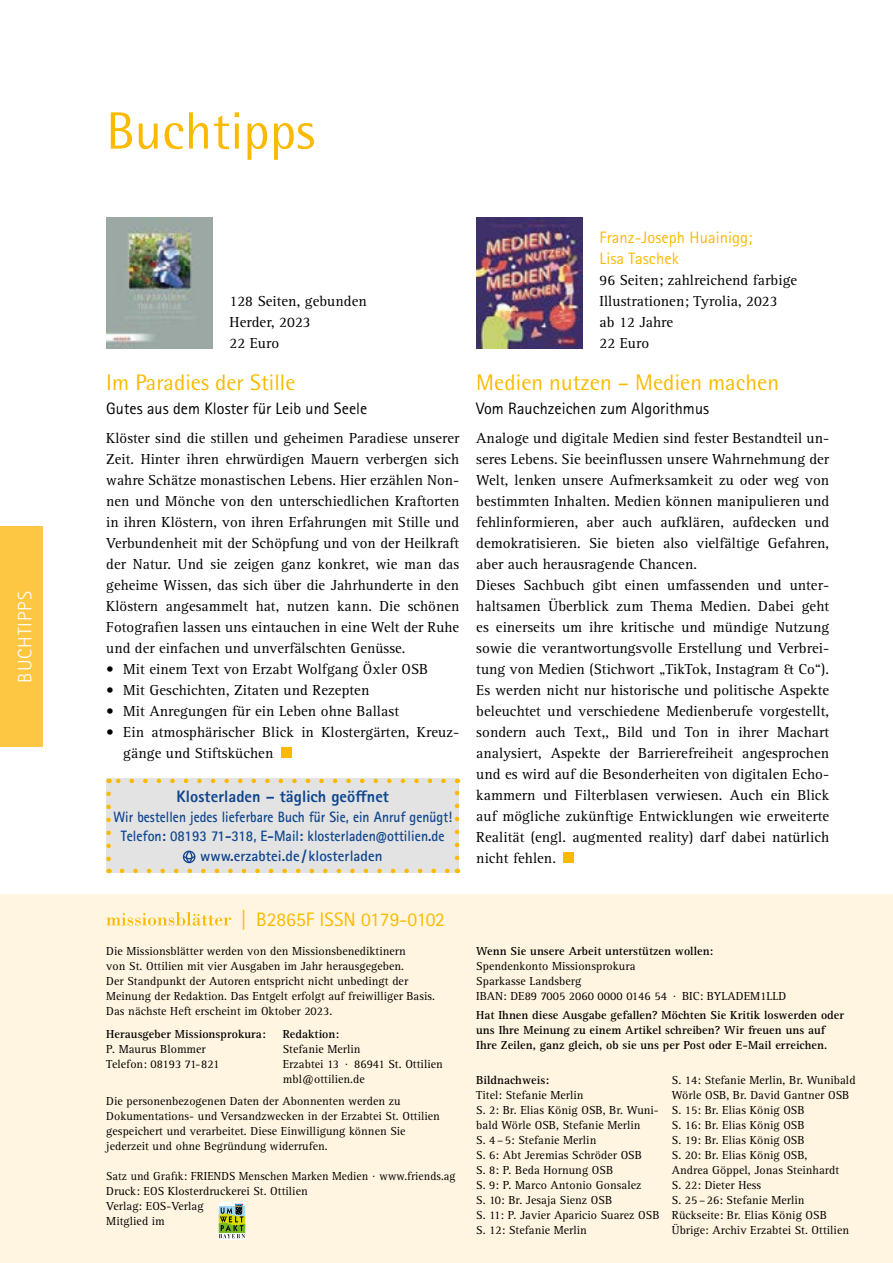
<style>
.page{position:relative;width:893px;height:1263px;background:#fff}
.page>*{position:absolute;margin:0;border:0;box-sizing:border-box;transform-origin:0 0}
.t1{font:52.5px "Rotis Semi Sans Pro";letter-spacing:.005em;color:#fbba00}
.t2{font:22.5px "Rotis Semi Sans Pro";letter-spacing:.005em;color:#fbba00}
.t3{font:19.5px "Rotis Sans Serif Pro";letter-spacing:.005em;color:#fbba00}
.t4{font:300 19.5px "Rotis Sans Serif Pro";letter-spacing:.05em;color:#fff}
.t5{font:16.5px "Rotis Sans Serif Pro";letter-spacing:.005em;color:#000}
.t6{font:16.5px/21px "Rotis Sans Serif Pro";letter-spacing:.005em;color:#fbba00}
.t7{font:800 16.5px "Rotis Sans Serif Pro";letter-spacing:.005em;color:#0d448d}
.t8{font:15px/21px "Rotis Serif Std";letter-spacing:.005em;color:#000}
.t9{font:700 15px "Rotis Sans Serif Pro";letter-spacing:.005em;color:#0d448d;scale:.9 1}
.t10{font:700 15px "Rotis Sans Serif Pro";letter-spacing:.005em;color:#0d448d;scale:.92 1}
.t11{font:700 15px "Rotis Sans Serif Pro";letter-spacing:.005em;color:#0d448d}
.t12{font:12px/15px "Rotis Serif Std";letter-spacing:.005em;color:#000}
.t13{font:700 12px/15px "Rotis Serif Std";letter-spacing:.005em;color:#000}
</style>
<div class="page">
<div style="left:0;top:527px;width:42px;height:220px;background:#fdc743"></div>
<div style="left:0;top:894px;width:893px;height:369px;background:#fff5e0"></div>
<svg style="left:106px;top:912px;width:125px;height:14px"></svg>
<svg style="left:218px;top:1202px;width:28px;height:38px"></svg>
<svg style="left:219px;top:1204px;width:26px;height:34px"></svg>
<div style="left:281px;top:747px;width:10px;height:11px;background:#fbba00"></div>
<img style="left:106px;top:217px;width:107px;height:131px">
<div style="left:106px;top:779px;width:353px;height:94px;background:#e3e3e3"></div>
<div style="left:564px;top:852px;width:10px;height:11px;background:#fbba00"></div>
<img style="left:476px;top:217px;width:107px;height:131px">
<h3 class="t4" style="left:14px;top:682px;width:93px;rotate:-90deg">BUCHTIPPS</h3>
<h1 class="t1" style="left:106px;top:100px;width:210px">Buchtipps</h1>
<p class="t8" style="left:230px;top:291px;width:139px">128 Seiten, gebunden<br>Herder, 2023<br>22 Euro</p>
<h2 class="t2" style="left:106px;top:369px;width:191px">Im Paradies der Stille</h2>
<p class="t5" style="left:106px;top:399px;width:263px">Gutes aus dem Kloster für Leib und Seele</p>
<p class="t8" style="left:106px;top:427px;width:354px;text-align:justify">Klöster sind die stillen und geheimen Paradiese unserer Zeit. Hinter ihren ehrwürdigen Mauern verbergen sich wahre Schätze monastischen Lebens. Hier erzählen Non&shy;nen und Mönche von den unterschiedlichen Kraftorten in ihren Klöstern, von ihren Erfahrungen mit Stille und Verbundenheit mit der Schöpfung und von der Heilkraft der Natur. Und sie zeigen ganz konkret, wie man das geheime Wissen, das sich über die Jahrhunderte in den Klöstern angesammelt hat, nutzen kann. Die schönen Fotografien lassen uns eintauchen in eine Welt der Ruhe und der einfachen und unverfälschten Genüsse.</p>
<p class="t8" style="left:106px;top:658px;width:323px">• Mit einem Text von Erzabt Wolfgang Öxler OSB</p>
<p class="t8" style="left:106px;top:679px;width:265px">• Mit Geschichten, Zitaten und Rezepten</p>
<p class="t8" style="left:106px;top:700px;width:294px">• Mit Anregungen für ein Leben ohne Ballast</p>
<p class="t8" style="left:123px;top:721px;width:337px;text-indent:-17px">• Ein atmosphärischer Blick in Klostergärten, Kreuz&shy;gänge und Stiftsküchen</p>
<p class="t7" style="left:177px;top:786px;width:214px">Klosterladen – täglich geöffnet</p>
<p class="t9" style="left:113px;top:807px;width:378px">Wir bestellen jedes lieferbare Buch für Sie, ein Anruf genügt!</p>
<p class="t10" style="left:121px;top:827px;width:353px">Telefon: 08193 71-318, E-Mail: klosterladen@ottilien.de</p>
<p class="t11" style="left:200px;top:846px;width:184px">www.erzabtei.de / klosterladen</p>
<p class="t6" style="left:600px;top:227px;width:154px">Franz-Joseph Huainigg;<br>Lisa Taschek</p>
<p class="t8" style="left:600px;top:270px;width:199px">96 Seiten; zahlreichend farbige<br>Illustrationen; Tyrolia, 2023<br>ab 12 Jahre<br>22 Euro</p>
<h2 class="t2" style="left:476px;top:369px;width:304px">Medien nutzen – Medien machen</h2>
<p class="t5" style="left:476px;top:399px;width:234px">Vom Rauchzeichen zum Algorithmus</p>
<p class="t8" style="left:476px;top:427px;width:354px">Analoge und digitale Medien sind fester Bestandteil un&shy;seres Lebens. Sie beeinflussen unsere Wahrnehmung der Welt, lenken unsere Aufmerksamkeit zu oder weg von bestimmten Inhalten. Medien können manipulieren und fehlinformieren, aber auch aufklären, aufdecken und demokratisieren. Sie bieten also vielfältige Gefahren, aber auch herausragende Chancen.<br>Dieses Sachbuch gibt einen umfassenden und unter&shy;haltsamen Überblick zum Thema Medien. Dabei geht es einerseits um ihre kritische und mündige Nutzung sowie die verantwortungsvolle Erstellung und Verbrei&shy;tung von Medien (Stichwort „TikTok, Instagram &amp; Co“).<br>Es werden nicht nur historische und politische Aspekte beleuchtet und verschiedene Medienberufe vorgestellt, sondern auch Text,, Bild und Ton in ihrer Machart analysiert, Aspekte der Barrierefreiheit angesprochen und es wird auf die Besonderheiten von digitalen Echo&shy;kammern und Filterblasen verwiesen. Auch ein Blick auf mögliche zukünftige Entwicklungen wie erweiterte Realität (engl. augmented reality) darf dabei natürlich nicht fehlen.</p>
<h3 class="t3" style="left:241px;top:907px;width:205px">| B2865F ISSN 0179-0102</h3>
<p class="t12" style="left:106px;top:944px;width:330px">Die Missionsblätter werden von den Missionsbenediktinern<br>von St. Ottilien mit vier Ausgaben im Jahr herausgegeben.<br>Der Standpunkt der Autoren entspricht nicht unbedingt der Meinung der Redaktion. Das Entgelt erfolgt auf freiwilliger Basis.<br>Das nächste Heft erscheint im Oktober 2023.</p>
<p class="t13" style="left:106px;top:1026px;width:161px">Herausgeber Missionsprokura:</p>
<p class="t13" style="left:283px;top:1026px;width:58px">Redaktion:</p>
<p class="t12" style="left:106px;top:1041px;width:101px">P. Maurus Blommer</p>
<p class="t12" style="left:283px;top:1041px;width:79px">Stefanie Merlin</p>
<p class="t12" style="left:106px;top:1056px;width:115px">Telefon: 08193 71-821</p>
<p class="t12" style="left:283px;top:1056px;width:162px">Erzabtei 13 · 86941 St. Ottilien mbl@ottilien.de</p>
<p class="t12" style="left:106px;top:1094px;width:335px">Die personenbezogenen Daten der Abonnenten werden zu Dokumentations- und Versandzwecken in der Erzabtei St. Ottilien gespeichert und verarbeitet. Diese Einwilligung können Sie jederzeit und ohne Begründung widerrufen.</p>
<p class="t12" style="left:106px;top:1169px;width:351px">Satz und Grafik: FRIENDS Menschen Marken Medien · www.friends.ag Druck: EOS Klosterdruckerei St. Ottilien<br>Verlag: EOS-Verlag<br>Mitglied im</p>
<p class="t13" style="left:476px;top:944px;width:239px">Wenn Sie unsere Arbeit unterstützen wollen:</p>
<p class="t12" style="left:476px;top:959px;width:312px">Spendenkonto Missionsprokura<br>Sparkasse Landsberg<br>IBAN: DE89 7005 2060 0000 0146 54 · BIC: BYLADEM1LLD</p>
<p class="t13" style="left:476px;top:1008px;width:369px">Hat Ihnen diese Ausgabe gefallen? Möchten Sie Kritik loswerden oder uns Ihre Meinung zu einem Artikel schreiben? Wir freuen uns auf<br>Ihre Zeilen, ganz gleich, ob sie uns per Post oder E-Mail erreichen.</p>
<p class="t13" style="left:476px;top:1073px;width:74px">Bildnachweis:</p>
<p class="t12" style="left:476px;top:1088px;width:185px">Titel: Stefanie Merlin<br>S. 2: Br. Elias König OSB, Br. Wuni&shy;bald Wörle OSB, Stefanie Merlin<br>S. 4 – 5: Stefanie Merlin<br>S. 6: Abt Jeremias Schröder OSB<br>S. 8: P. Beda Hornung OSB<br>S. 9: P. Marco Antonio Gonsalez<br>S. 10: Br. Jesaja Sienz OSB<br>S. 11: P. Javier Aparicio Suarez OSB<br>S. 12: Stefanie Merlin</p>
<p class="t12" style="left:672px;top:1073px;width:185px">S. 14: Stefanie Merlin, Br. Wunibald<br>Wörle OSB, Br. David Gantner OSB<br>S. 15: Br. Elias König OSB<br>S. 16: Br. Elias König OSB<br>S. 19: Br. Elias König OSB<br>S. 20: Br. Elias König OSB,<br>Andrea Göppel, Jonas Steinhardt<br>S. 22: Dieter Hess<br>S. 25 – 26: Stefanie Merlin<br>Rückseite: Br. Elias König OSB<br>Übrige: Archiv Erzabtei St. Ottilien</p>
</div>
